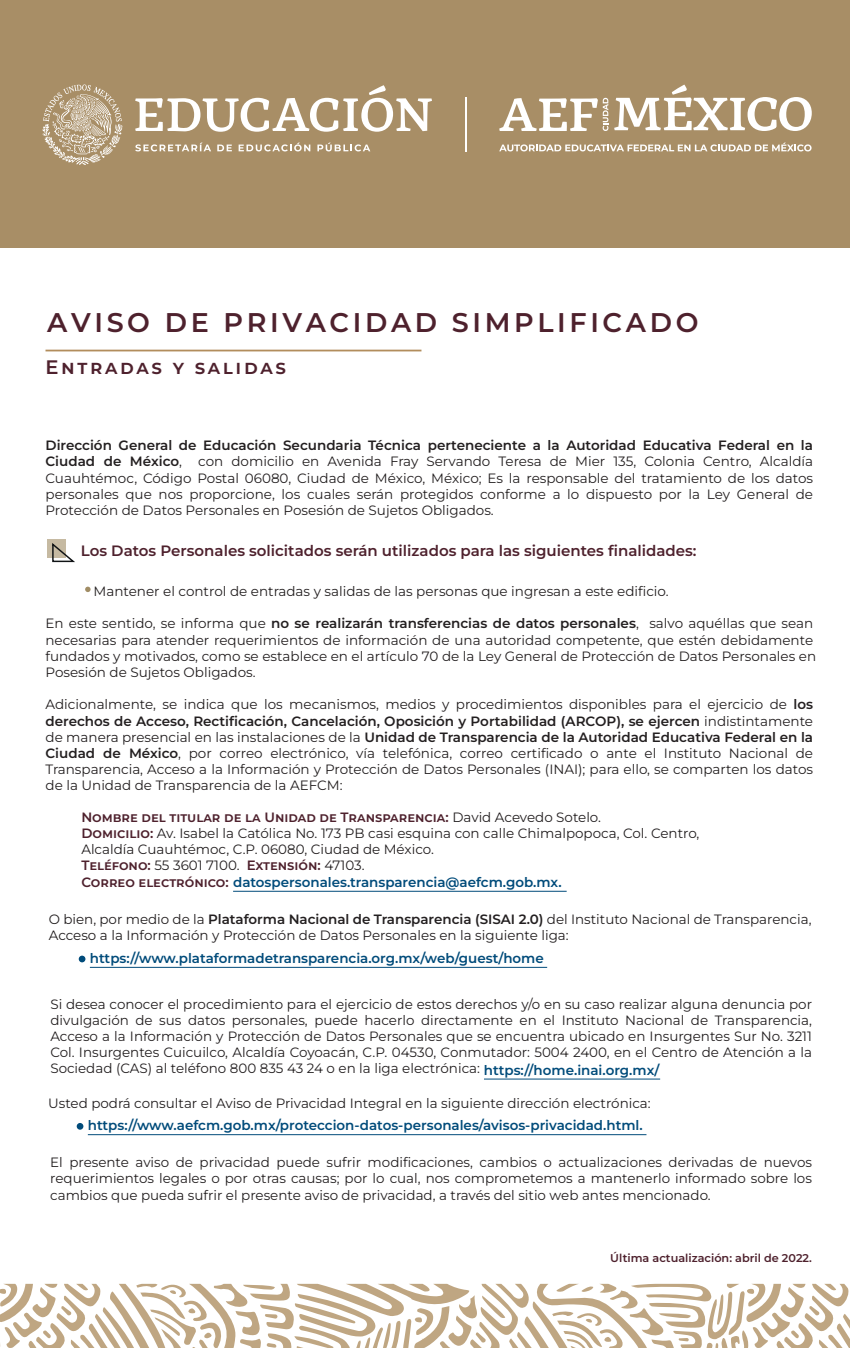
<style>
.page{position:relative;width:850px;height:1348px;background:#fff}
.page>*{position:absolute;margin:0;border:0;box-sizing:border-box;transform-origin:0 0}
.t1{font:600 27px "Montserrat";letter-spacing:.135em;color:#4e212d}
.t2{font:600 19.5px "Montserrat";color:#4e212d}
.t3{font:600 15px "Montserrat";color:#4e212d}
.t4{font:13.5px/16.2px "Montserrat";color:#231f20;text-align:justify}
.t5{font:600 13.5px "Montserrat";color:#004b7a}
.t6{font:600 11.25px "Montserrat";color:#4e212d}
.s1{font-weight:600}
.s2{font-weight:600;color:#4e212d}
.s3{font-weight:600;color:#004b7a}
</style>
<div class="page">
<div style="left:1px;top:0;width:848px;height:248px;background:#a88e66"></div>
<hr style="left:465px;top:98px;width:1px;height:54px;background:#fff">
<svg style="left:614px;top:85px;width:197px;height:46px"></svg>
<svg style="left:499px;top:98px;width:109px;height:33px"></svg>
<svg style="left:499px;top:143px;width:312px;height:8px"></svg>
<svg style="left:135px;top:85px;width:297px;height:47px"></svg>
<svg style="left:135px;top:143px;width:76px;height:8px"></svg>
<svg style="left:217px;top:145px;width:15px;height:6px"></svg>
<svg style="left:238px;top:143px;width:72px;height:8px"></svg>
<svg style="left:317px;top:143px;width:53px;height:8px"></svg>
<svg style="left:42px;top:84px;width:80px;height:81px"></svg>
<hr style="left:45px;top:350px;width:376px;height:1px;background:#b28d5c">
<hr style="left:233px;top:891px;width:333px;height:1px;background:#004b7a">
<hr style="left:90px;top:967px;width:457px;height:1px;background:#004b7a">
<svg style="left:79px;top:956px;width:6px;height:6px"></svg>
<hr style="left:483px;top:1079px;width:176px;height:1px;background:#004b7a">
<hr style="left:88px;top:1134px;width:558px;height:1px;background:#004b7a">
<div style="left:77px;top:1123px;width:6px;height:7px;background:#004b7a;border-radius:50%"></div>
<svg style="left:716px;top:1283px;width:133px;height:65px"></svg>
<svg style="left:0;top:1283px;width:716px;height:65px"></svg>
<div style="left:47px;top:539px;width:19px;height:19px;background:#c6baa2"></div>
<svg style="left:52px;top:543px;width:23px;height:20px"></svg>
<svg style="left:85px;top:587px;width:5px;height:5px"></svg>
<h1 class="t1" style="left:47px;top:304px;width:652px">AVISO DE PRIVACIDAD SIMPLIFICADO</h1>
<h2 class="t2" style="left:45px;top:354px;width:242px">ENTRADAS Y SALIDAS</h2>
<p class="t4" style="left:45px;top:437px;width:768px"><span class="s1">Dirección General de Educación Secundaria Técnica perteneciente a la Autoridad Educativa Federal en la Ciudad de México</span>, con domicilio en Avenida Fray Servando Teresa de Mier 135, Colonia Centro, Alcaldía Cuauhtémoc, Código Postal 06080, Ciudad de México, México; Es la responsable del tratamiento de los datos personales que nos proporcione, los cuales serán protegidos conforme a lo dispuesto por la Ley General de Protección de Datos Personales en Posesión de Sujetos Obligados.</p>
<p class="t3" style="left:81px;top:541px;width:617px">Los Datos Personales solicitados serán utilizados para las siguientes finalidades:</p>
<p class="t4" style="left:93px;top:583px;width:576px">Mantener el control de entradas y salidas de las personas que ingresan a este edificio.</p>
<p class="t4" style="left:45px;top:615px;width:771px;text-align:left">En este sentido, se informa que <span class="s1">no se realizarán transferencias de datos personales</span>, salvo aquéllas que sean necesarias para atender requerimientos de información de una autoridad competente, que estén debidamente fundados y motivados, como se establece en el artículo 70 de la Ley General de Protección de Datos Personales en Posesión de Sujetos Obligados.</p>
<p class="t4" style="left:45px;top:696px;width:768px">Adicionalmente, se indica que los mecanismos, medios y procedimientos disponibles para el ejercicio de <span class="s1">los derechos de Acceso, Rectificación, Cancelación, Oposición y Portabilidad (ARCOP), se ejercen</span> indistintamente de manera presencial en las instalaciones de la <span class="s1">Unidad de Transparencia de la Autoridad Educativa Federal en la Ciudad de México</span>, por correo electrónico, vía telefónica, correo certificado o ante el Instituto Nacional de Transparencia, Acceso a la Información y Protección de Datos Personales (INAI); para ello, se comparten los datos de la Unidad de Transparencia de la AEFCM:</p>
<p class="t4" style="left:81px;top:808px;width:619px;text-align:left"><span class="s2">NOMBRE DEL TITULAR DE LA UNIDAD DE TRANSPARENCIA:</span> David Acevedo Sotelo.<br><span class="s2">DOMICILIO:</span> Av. Isabel la Católica No. 173 PB casi esquina con calle Chimalpopoca, Col. Centro, Alcaldía Cuauhtémoc, C.P. 06080, Ciudad de México.<br><span class="s2">TELÉFONO:</span> 55 3601 7100. <span class="s2">EXTENSIÓN:</span> 47103.<br><span class="s2">CORREO ELECTRÓNICO:</span> <span class="s3">datospersonales.transparencia@aefcm.gob.mx.</span></p>
<p class="t4" style="left:49px;top:910px;width:763px">O bien, por medio de la <span class="s1">Plataforma Nacional de Transparencia (SISAI 2.0)</span> del Instituto Nacional de Transparencia,<br>Acceso a la Información y Protección de Datos Personales en la siguiente liga:</p>
<p class="t5" style="left:90px;top:949px;width:455px">https://www.plataformadetransparencia.org.mx/web/guest/home</p>
<p class="t4" style="left:50px;top:995px;width:762px">Si desea conocer el procedimiento para el ejercicio de estos derechos y/o en su caso realizar alguna denuncia por divulgación de sus datos personales, puede hacerlo directamente en el Instituto Nacional de Transparencia, Acceso a la Información y Protección de Datos Personales que se encuentra ubicado en Insurgentes Sur No. 3211<br>Col. Insurgentes Cuicuilco, Alcaldía Coyoacán, C.P. 04530, Conmutador: 5004 2400, en el Centro de Atención a la Sociedad (CAS) al teléfono 800 835 43 24 o en la liga electrónica: <span class="s3">https://home.inai.org.mx/</span></p>
<p class="t4" style="left:48px;top:1095px;width:603px">Usted podrá consultar el Aviso de Privacidad Integral en la siguiente dirección electrónica:</p>
<p class="t5" style="left:88px;top:1116px;width:556px">https://www.aefcm.gob.mx/proteccion-datos-personales/avisos-privacidad.html.</p>
<p class="t4" style="left:50px;top:1154px;width:763px">El presente aviso de privacidad puede sufrir modificaciones, cambios o actualizaciones derivadas de nuevos requerimientos legales o por otras causas; por lo cual, nos comprometemos a mantenerlo informado sobre los cambios que pueda sufrir el presente aviso de privacidad, a través del sitio web antes mencionado.</p>
<p class="t6" style="left:610px;top:1251px;width:203px">Última actualización: abril de 2022.</p>
</div>
